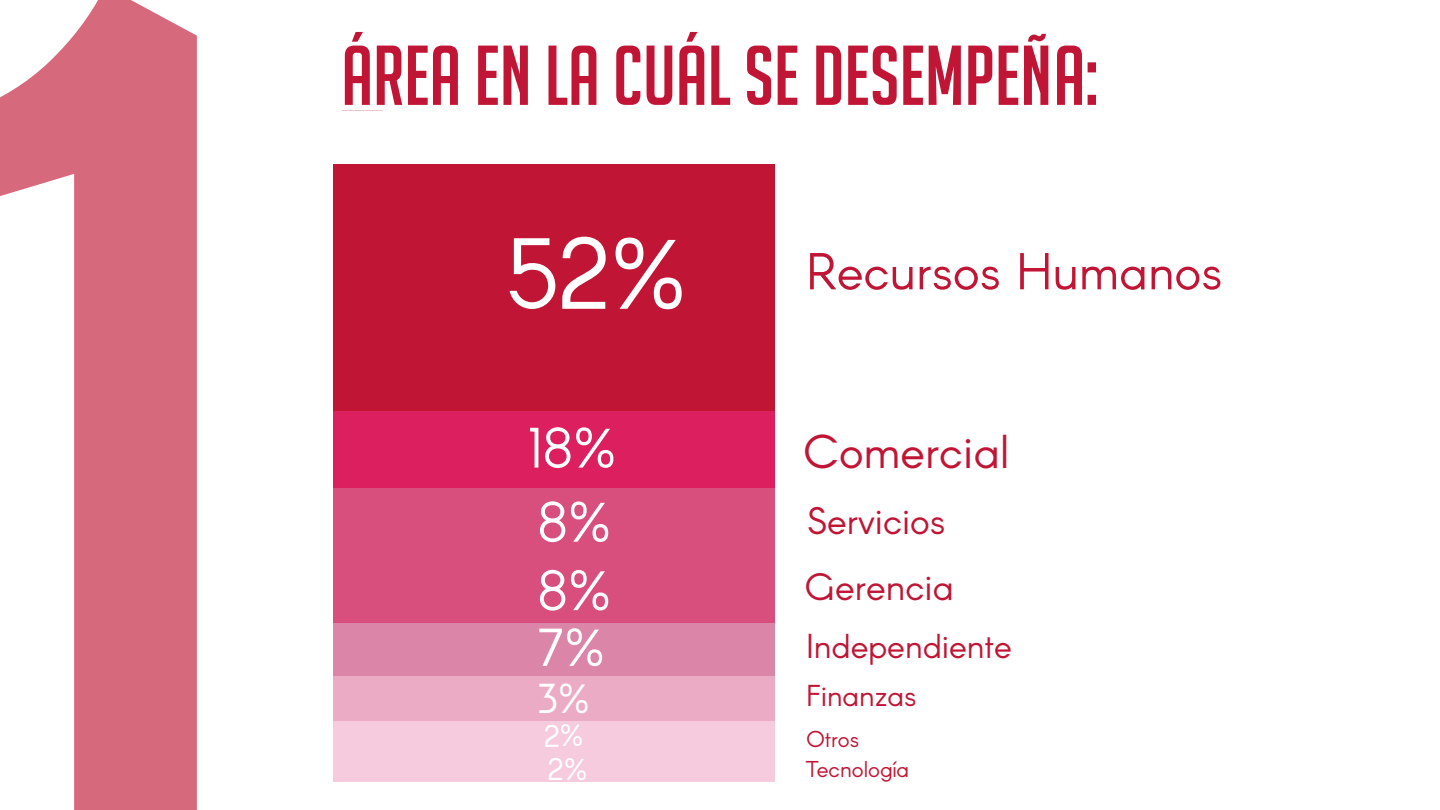
<style>
.page{position:relative;width:1440px;height:810px;background:#fff}
.page>*{position:absolute;margin:0;border:0;box-sizing:border-box;transform-origin:0 0}
.t1{font:98.77px "Arcon";color:#fff}
.t2{font:82.57px "Big Noodle Titling";color:#c11535}
.t3{font:55.72px/74.1px "Arcon";color:#fff}
.t4{font:52.2px "Arcon";color:#fff}
.t5{font:50.85px "Arcon";color:#c11535}
.t6{font:46.58px "Arcon";color:#c11535}
.t7{font:40.95px "Arcon";color:#fff}
.t8{font:37.42px "Arcon";color:#c11535}
.t9{font:33.9px "Arcon";color:#c11535}
.t10{font:30.38px "Arcon";color:#fff}
.t11{font:29.62px "Arcon";color:#c11535}
.t12{font:22.5px "Arcon";color:#c11535}
</style>
<div class="page">
<svg style="left:0;top:0;width:197px;height:810px;fill:#d7697d"></svg>
<div style="left:333px;top:164px;width:441px;height:251px;background:#c11535"></div>
<div style="left:333px;top:412px;width:441px;height:76px;background:#db1f5f"></div>
<div style="left:333px;top:488px;width:441px;height:70px;background:#d84f7e"></div>
<div style="left:333px;top:558px;width:441px;height:65px;background:#d84f7e"></div>
<div style="left:333px;top:623px;width:441px;height:53px;background:#db86a8"></div>
<div style="left:333px;top:676px;width:441px;height:45px;background:#ecabc5"></div>
<div style="left:333px;top:721px;width:441px;height:29px;background:#f6cbde"></div>
<div style="left:333px;top:750px;width:441px;height:32px;background:#f6cbde"></div>
<p class="t2" style="left:342px;top:31px;width:758px">ÁREA EN LA CUÁL SE DESEMPEÑA:</p>
<p class="t1" style="left:507px;top:212px;width:182px">52%</p>
<p class="t3" style="left:528px;top:415px;width:90px">18%<br>8%</p>
<p class="t3" style="left:538px;top:558px;width:75px">8%</p>
<p class="t4" style="left:538px;top:615px;width:69px">7%</p>
<p class="t7" style="left:538px;top:672px;width:54px">3%</p>
<p class="t10" style="left:548px;top:750px;width:41px">2%</p>
<p class="t5" style="left:806px;top:239px;width:418px">Recursos Humanos</p>
<p class="t6" style="left:804px;top:422px;width:207px">Comercial</p>
<p class="t8" style="left:808px;top:498px;width:140px">Servicios</p>
<p class="t8" style="left:805px;top:563px;width:150px">Gerencia</p>
<p class="t9" style="left:806px;top:624px;width:207px">Independiente</p>
<p class="t11" style="left:806px;top:677px;width:112px">Finanzas</p>
<p class="t12" style="left:806px;top:724px;width:54px">Otros</p>
<p class="t12" style="left:806px;top:755px;width:105px">Tecnología</p>
</div>
